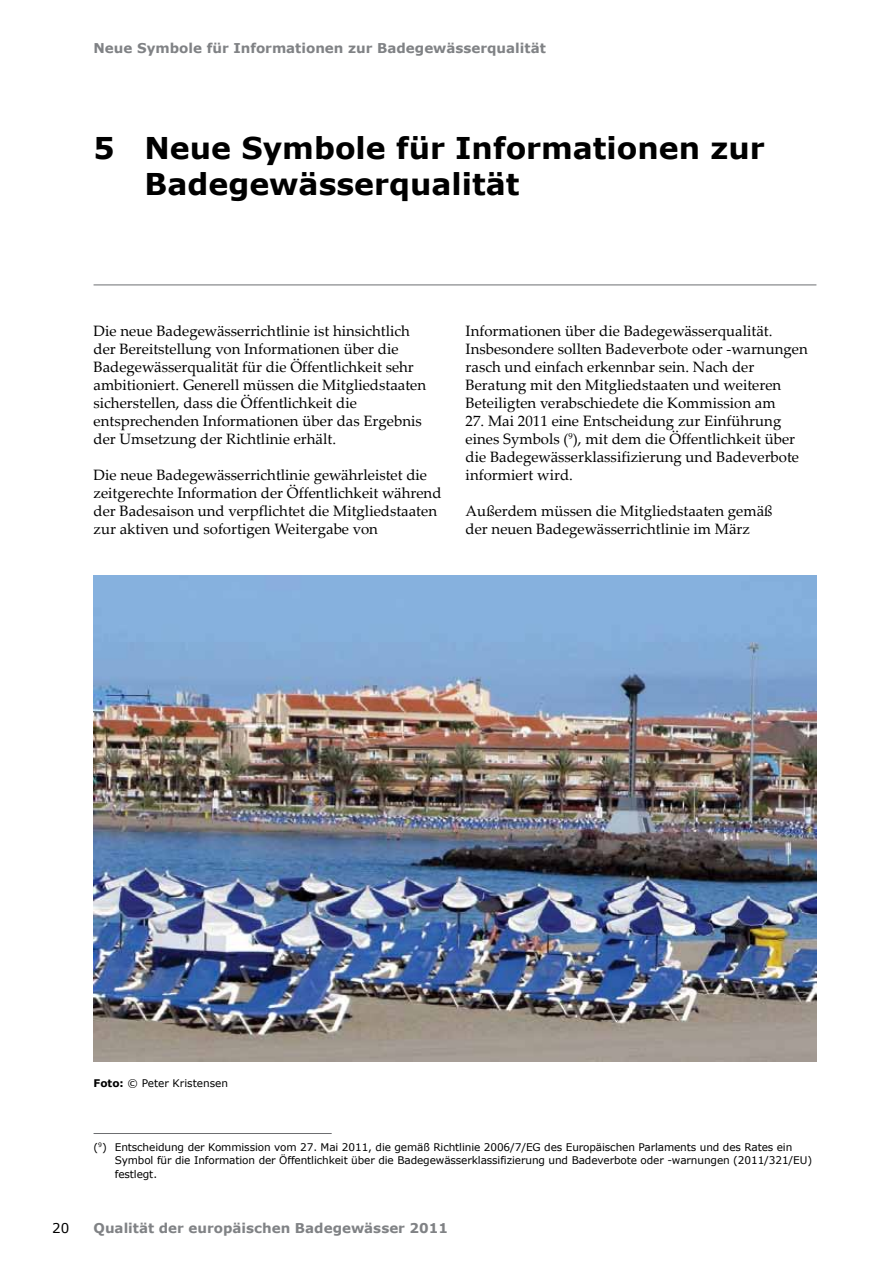
<style>
.page{position:relative;width:893px;height:1263px;background:#fff}
.page>*{position:absolute;margin:0;border:0;box-sizing:border-box;transform-origin:0 0}
.Chaptertitle{font:700 30px/36px "Verdana";color:#000}
.Body_Text{font:15px/18px "Palatino Linotype";color:#000}
.t1{font:700 13.5px "Verdana";color:#808285}
.t2{font:13.5px "Verdana";color:#000}
.Footnote{font:10.5px/13.5px "Verdana";letter-spacing:-.01em;color:#000}
.Note_Source{font:10.5px "Verdana";color:#000}
.s1{font-weight:700}
</style>
<div class="page">
<hr style="left:94px;top:285px;width:722px;height:1px;background:#6d6e71">
<hr style="left:94px;top:1133px;width:238px;height:1px;background:#6d6e71">
<img style="left:94px;top:575px;width:722px;height:486px">
<p class="t1" style="left:94px;top:40px;width:454px">Neue Symbole für Informationen zur Badegewässerqualität</p>
<p class="Chaptertitle" style="left:145px;top:129px;width:621px;text-indent:-51px">5 Neue Symbole für Informationen zur<br>Badegewässerqualität</p>
<p class="Body_Text" style="left:94px;top:321px;width:334px">Die neue Badegewässerrichtlinie ist hinsichtlich der Bereitstellung von Informationen über die Badegewässerqualität für die Öffentlichkeit sehr ambitioniert. Generell müssen die Mitgliedstaaten sicherstellen, dass die Öffentlichkeit die entsprechenden Informationen über das Ergebnis der Umsetzung der Richtlinie erhält.</p>
<p class="Body_Text" style="left:94px;top:465px;width:349px">Die neue Badegewässerrichtlinie gewährleistet die zeitgerechte Information der Öffentlichkeit während der Badesaison und verpflichtet die Mitgliedstaaten zur aktiven und sofortigen Weitergabe von</p>
<p class="Body_Text" style="left:466px;top:321px;width:344px">Informationen über die Badegewässerqualität.<br>Insbesondere sollten Badeverbote oder -warnungen rasch und einfach erkennbar sein. Nach der Beratung mit den Mitgliedstaaten und weiteren Beteiligten verabschiedete die Kommission am</p>
<p class="Body_Text" style="left:466px;top:411px;width:335px">27. Mai 2011 eine Entscheidung zur Einführung eines Symbols (<sup>9</sup>), mit dem die Öffentlichkeit über die Badegewässerklassifizierung und Badeverbote informiert wird.</p>
<p class="Body_Text" style="left:466px;top:501px;width:308px">Außerdem müssen die Mitgliedstaaten gemäß der neuen Badegewässerrichtlinie im März</p>
<p class="t2" style="left:52px;top:1219px;width:19px">20</p>
<p class="Note_Source" style="left:94px;top:1076px;width:136px"><span class="s1">Foto:</span> © Peter Kristensen</p>
<p class="Footnote" style="left:115px;top:1140px;width:699px;text-indent:-21px">(<sup>9</sup>) Entscheidung der Kommission vom 27. Mai 2011, die gemäß Richtlinie 2006/7/EG des Europäischen Parlaments und des Rates ein<br>Symbol für die Information der Öffentlichkeit über die Badegewässerklassifizierung und Badeverbote oder -warnungen (2011/321/EU) festlegt.</p>
<p class="t1" style="left:94px;top:1219px;width:356px">Qualität der europäischen Badegewässer 2011</p>
</div>
